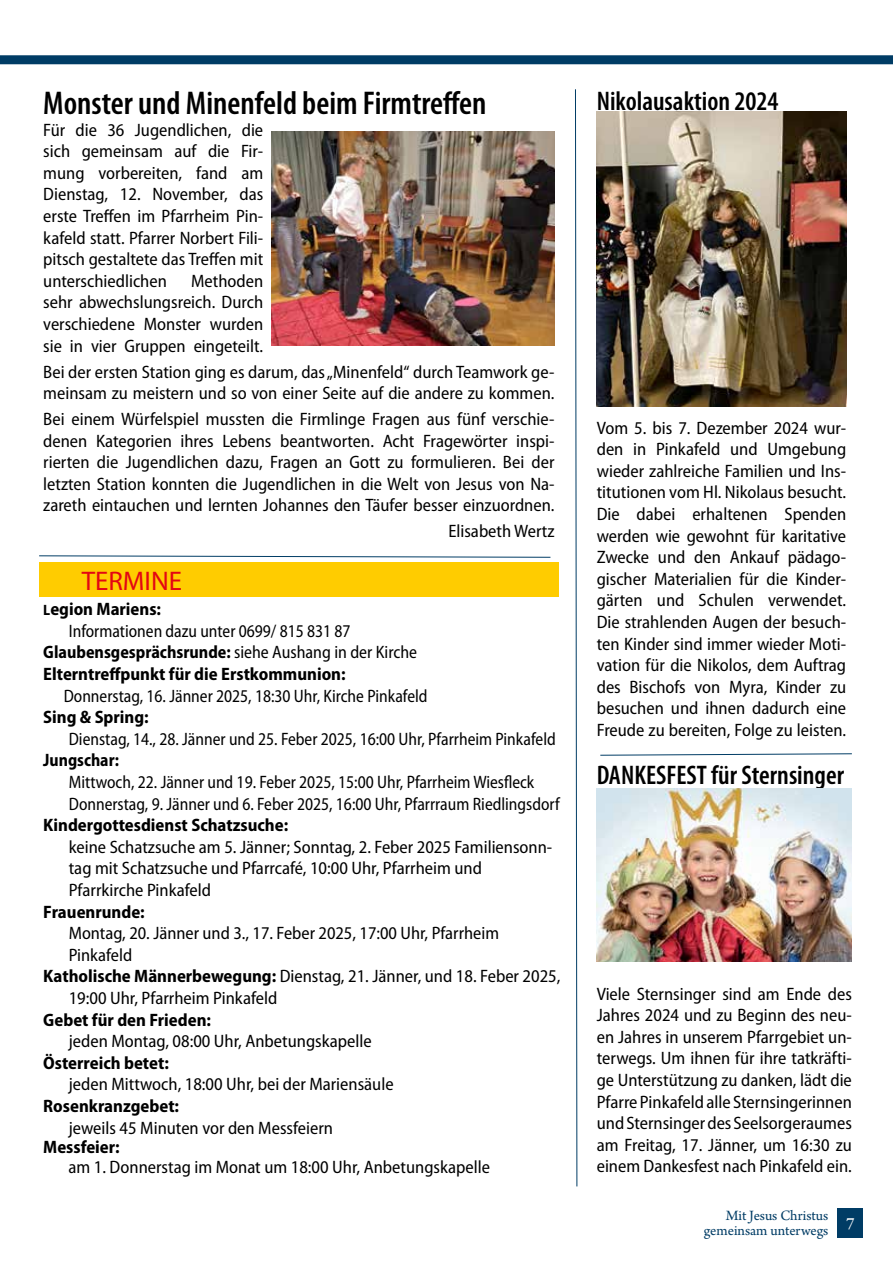
<style>
.page{position:relative;width:893px;height:1263px;background:#fff}
.page>*{position:absolute;margin:0;border:0;box-sizing:border-box;transform-origin:0 0}
.t1{font:600 condensed 33px "Myriad Pro";color:#000}
.t2{font:600 condensed 27px "Myriad Pro";color:#000}
.t3{font:27px "Myriad Pro";color:#e30613}
.t4{font:semi-condensed 18px/21.6px "Myriad Pro";color:#000;text-align:justify}
.t5{font:semi-condensed 18px/21.6px "Myriad Pro";color:#000;scale:.94 1}
.t6{font:700 semi-condensed 18px "Myriad Pro";color:#000}
.t7{font:700 semi-condensed 18px "Myriad Pro";color:#000;scale:.96 1}
.t8{font:700 semi-condensed 18px "Myriad Pro";color:#000;scale:.94 1}
.t9{font:18px "Arno Pro";color:#fff}
.t10{font:15px/15px "Arno Pro";letter-spacing:-.005em;color:#003c65;text-align:right}
.s1{font-size:15px}
.s2{font-weight:400}
.s3{font-weight:700}
</style>
<div class="page">
<div style="left:0;top:55px;width:893px;height:9px;background:#003c65"></div>
<svg style="left:575px;top:89px;width:3px;height:1098px"></svg>
<svg style="left:600px;top:753px;width:252px;height:3px"></svg>
<div style="left:838px;top:1208px;width:25px;height:29px;background:#003c65"></div>
<img style="left:272px;top:132px;width:283px;height:213px">
<img style="left:597px;top:112px;width:249px;height:294px">
<svg style="left:39px;top:555px;width:520px;height:41px;background:#f8cf27"></svg>
<img style="left:597px;top:788px;width:255px;height:174px">
<h1 class="t1" style="left:43px;top:83px;width:445px">Monster und Minenfeld beim Firmtreffen</h1>
<p class="t4" style="left:43px;top:119px;width:222px">Für die 36 Jugendlichen, die sich gemeinsam auf die Fir&shy;mung vorbereiten, fand am Dienstag, 12. November, das erste Treffen im Pfarrheim Pin&shy;kafeld statt. Pfarrer Norbert Fili&shy;pitsch gestaltete das Treffen mit unterschiedlichen</p>
<p class="t4" style="left:43px;top:270px;width:222px;text-indent:148px">Methoden sehr abwechslungsreich. Durch verschiedene Monster wurden sie in vier Gruppen eingeteilt.</p>
<p class="t4" style="left:43px;top:360px;width:513px">Bei der ersten Station ging es darum, das „Minenfeld“ durch Teamwork ge&shy;meinsam zu meistern und so von einer Seite auf die andere zu kommen.</p>
<p class="t4" style="left:43px;top:408px;width:513px">Bei einem Würfelspiel mussten die Firmlinge Fragen aus fünf verschie&shy;denen Kategorien ihres Lebens beantworten. Acht Fragewörter inspi&shy;rierten die Jugendlichen dazu, Fragen an Gott zu formulieren. Bei der letzten Station konnten die Jugendlichen in die Welt von Jesus von Na&shy;zareth eintauchen und lernten Johannes den Täufer besser einzuordnen.</p>
<p class="t4" style="left:448px;top:520px;width:108px">Elisabeth Wertz</p>
<h2 class="t3" style="left:82px;top:564px;width:102px">TERMINE</h2>
<p class="t6" style="left:43px;top:598px;width:119px"><span class="s1">L</span>egion Mariens:</p>
<p class="t5" style="left:69px;top:620px;width:301px">Informationen dazu unter 0699/ 815 831 87</p>
<p class="t7" style="left:43px;top:641px;width:391px">Glaubensgesprächsrunde: <span class="s2">siehe Aushang in der Kirche</span></p>
<p class="t6" style="left:43px;top:662px;width:304px">Elterntreffpunkt für die Erstkommunion:</p>
<p class="t5" style="left:64px;top:684px;width:389px">Donnerstag, 16. Jänner 2025, 18:30 Uhr, Kirche Pinkafeld</p>
<p class="t6" style="left:43px;top:706px;width:107px">Sing &amp; Spring:</p>
<p class="t5" style="left:69px;top:728px;width:520px">Dienstag, 14., 28. Jänner und 25. Feber 2025, 16:00 Uhr, Pfarrheim Pinkafeld</p>
<p class="t8" style="left:43px;top:749px;width:82px">Jungschar:</p>
<p class="t5" style="left:69px;top:771px;width:524px">Mittwoch, 22. Jänner und 19. Feber 2025, 15:00 Uhr, Pfarrheim Wiesfleck<br>Donnerstag, 9. Jänner und 6. Feber 2025, 16:00 Uhr, Pfarrraum Riedlingsdorf</p>
<p class="t6" style="left:43px;top:814px;width:246px">Kindergottesdienst Schatzsuche:</p>
<p class="t4" style="left:69px;top:836px;width:485px;text-align:left">keine Schatzsuche am 5. Jänner; Sonntag, 2. Feber 2025 Familiensonn&shy;tag mit Schatzsuche und Pfarrcafé, 10:00 Uhr, Pfarrheim und<br>Pfarrkirche Pinkafeld</p>
<p class="t6" style="left:43px;top:900px;width:103px">Frauenrunde:</p>
<p class="t4" style="left:69px;top:922px;width:432px">Montag, 20. Jänner und 3., 17. Feber 2025, 17:00 Uhr, Pfarrheim</p>
<p class="t4" style="left:69px;top:944px;width:65px">Pinkafeld</p>
<p class="t4" style="left:43px;top:965px;width:519px"><span class="s3">Katholische Männerbewegung:</span> Dienstag, 21. Jänner, und 18. Feber 2025,</p>
<p class="t4" style="left:69px;top:987px;width:210px">19:00 Uhr, Pfarrheim Pinkafeld</p>
<p class="t6" style="left:43px;top:1008px;width:169px">Gebet für den Frieden:</p>
<p class="t4" style="left:69px;top:1030px;width:304px">jeden Montag, 08:00 Uhr, Anbetungskapelle</p>
<p class="t6" style="left:43px;top:1051px;width:127px">Österreich betet:</p>
<p class="t4" style="left:69px;top:1073px;width:326px">jeden Mittwoch, 18:00 Uhr, bei der Mariensäule</p>
<p class="t6" style="left:43px;top:1094px;width:137px">Rosenkranzgebet:</p>
<p class="t4" style="left:69px;top:1116px;width:266px">jeweils 45 Minuten vor den Messfeiern</p>
<p class="t6" style="left:43px;top:1135px;width:78px">Messfeier:</p>
<p class="t4" style="left:68px;top:1155px;width:423px">am 1. Donnerstag im Monat um 18:00 Uhr, Anbetungskapelle</p>
<h2 class="t2" style="left:597px;top:84px;width:183px">Nikolausaktion 2024</h2>
<p class="t4" style="left:597px;top:416px;width:251px">Vom 5. bis 7. Dezember 2024 wur&shy;den in Pinkafeld und Umgebung wieder zahlreiche Familien und Ins&shy;titutionen vom Hl. Nikolaus besucht.<br>Die dabei erhaltenen Spenden werden wie gewohnt für karitative Zwecke und den Ankauf pädago&shy;gischer Materialien für die Kinder&shy;gärten und Schulen verwendet.<br>Die strahlenden Augen der besuch&shy;ten Kinder sind immer wieder Moti&shy;vation für die Nikolos, dem Auftrag des Bischofs von Myra, Kinder zu besuchen und ihnen dadurch eine Freude zu bereiten, Folge zu leisten.</p>
<h2 class="t2" style="left:597px;top:758px;width:249px">DANKESFEST für Sternsinger</h2>
<p class="t4" style="left:597px;top:982px;width:257px">Viele Sternsinger sind am Ende des Jahres 2024 und zu Beginn des neu&shy;en Jahres in unserem Pfarrgebiet un&shy;terwegs. Um ihnen für ihre tatkräfti&shy;ge Unterstützung zu danken, lädt die Pfarre Pinkafeld alle Sternsingerinnen und Sternsinger des Seelsorgeraumes am Freitag, 17. Jänner, um 16:30 zu einem Dankesfest nach Pinkafeld ein.</p>
<p class="t10" style="left:704px;top:1209px;width:126px">Mit Jesus Christus gemeinsam unterwegs</p>
<p class="t9" style="left:846px;top:1213px;width:10px">7</p>
</div>
